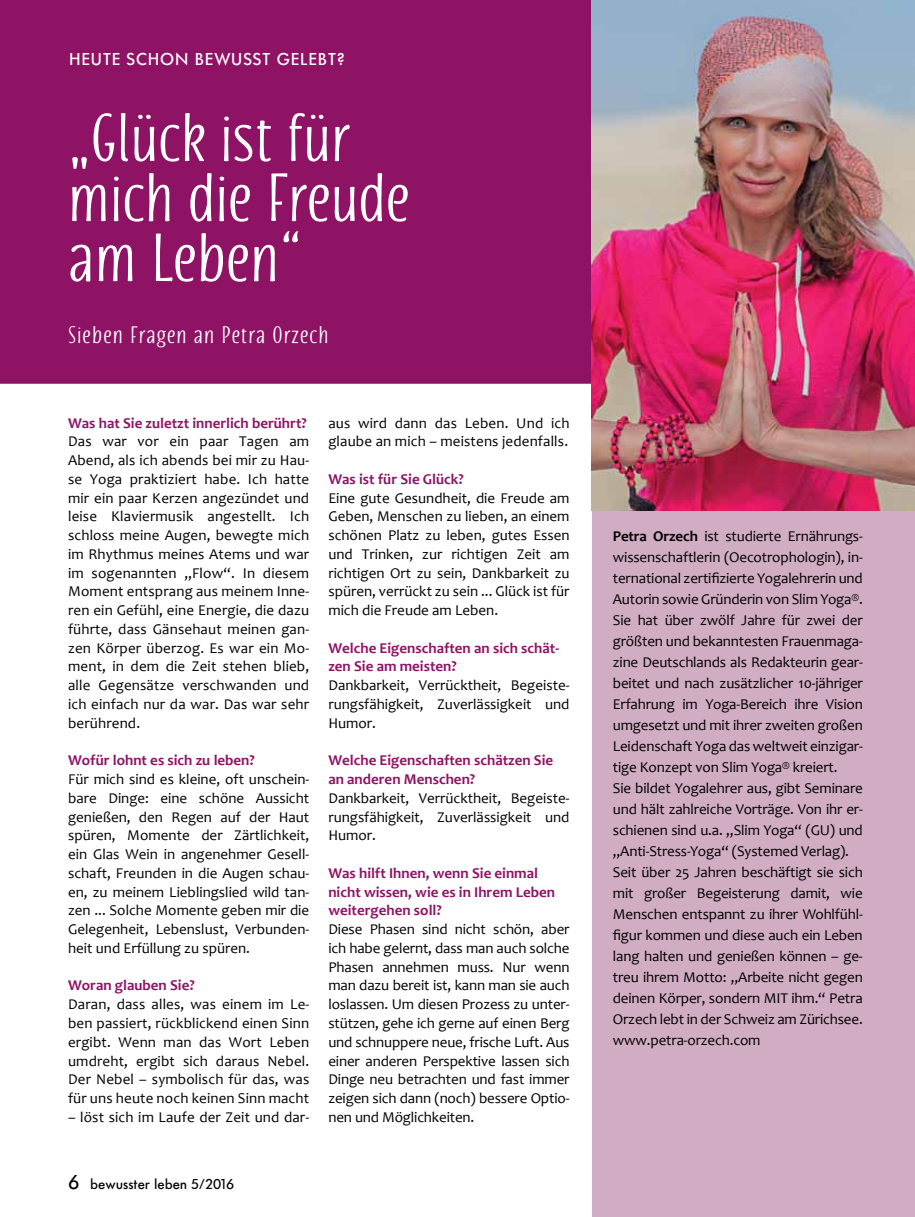
<style>
.page{position:relative;width:915px;height:1217px;background:#fff}
.page>*{position:absolute;margin:0;border:0;box-sizing:border-box;transform-origin:0 0}
.t1{font:700 60px/60px "Blend";color:#fff}
.t2{font:700 21px "Blend";letter-spacing:.05em;color:#fff}
.t3{font:500 18px "Futura SB";letter-spacing:.05em;color:#fff}
.t4{font:15px/18.8px "Candara";letter-spacing:-.01em;color:#000;text-align:justify}
.t5{font:700 15px/18.8px "Candara";color:#8e1365}
.t6{font:15px/18.8px "Candara";letter-spacing:.01em;color:#000}
.t7{font:500 15px "Futura SB";color:#000}
.s1{font-size:21px}
.s2{font-weight:700}
.s3{font-size:12px}
</style>
<div class="page">
<div style="left:0;top:0;width:591px;height:383px;background:#8e1365"></div>
<div style="left:591px;top:510px;width:323px;height:706px;background:#d1adc3"></div>
<img style="left:591px;top:0;width:323px;height:510px">
<p class="t3" style="left:69px;top:49px;width:277px">HEUTE SCHON BEWUSST GELEBT?</p>
<h1 class="t1" style="left:68px;top:108px;width:343px">„Glück ist für mich die Freude am Leben“</h1>
<h2 class="t2" style="left:68px;top:322px;width:262px">Sieben Fragen an Petra Orzech</h2>
<p class="t5" style="left:68px;top:413px;width:240px">Was hat Sie zuletzt innerlich berührt?</p>
<p class="t4" style="left:68px;top:432px;width:242px">Das war vor ein paar Tagen am Abend, als ich abends bei mir zu Hau&shy;se Yoga praktiziert habe. Ich hatte mir ein paar Kerzen angezündet und leise Klaviermusik angestellt. Ich schloss meine Augen, bewegte mich im Rhythmus meines Atems und war im sogenannten „Flow“. In diesem Moment entsprang aus meinem Inne&shy;ren ein Gefühl, eine Energie, die dazu führte, dass Gänsehaut meinen gan&shy;zen Körper überzog. Es war ein Mo&shy;ment, in dem die Zeit stehen blieb, alle Gegensätze verschwanden und ich einfach nur da war. Das war sehr berührend.</p>
<p class="t5" style="left:68px;top:750px;width:188px">Wofür lohnt es sich zu leben?</p>
<p class="t4" style="left:68px;top:769px;width:242px">Für mich sind es kleine, oft unschein&shy;bare Dinge: eine schöne Aussicht genießen, den Regen auf der Haut spüren, Momente der Zärtlichkeit, ein Glas Wein in angenehmer Gesell&shy;schaft, Freunden in die Augen schau&shy;en, zu meinem Lieblingslied wild tan&shy;zen ... Solche Momente geben mir die Gelegenheit, Lebenslust, Verbunden&shy;heit und Erfüllung zu spüren.</p>
<p class="t5" style="left:68px;top:975px;width:128px">Woran glauben Sie?</p>
<p class="t4" style="left:68px;top:994px;width:243px">Daran, dass alles, was einem im Le&shy;ben passiert, rückblickend einen Sinn ergibt. Wenn man das Wort Leben umdreht, ergibt sich daraus Nebel.<br>Der Nebel – symbolisch für das, was für uns heute noch keinen Sinn macht</p>
<p class="t6" style="left:68px;top:1107px;width:242px">– löst sich im Laufe der Zeit und dar-</p>
<p class="t6" style="left:328px;top:413px;width:242px">aus wird dann das Leben. Und ich glaube an mich – meistens jedenfalls.</p>
<p class="t5" style="left:328px;top:469px;width:137px">Was ist für Sie Glück?</p>
<p class="t4" style="left:328px;top:488px;width:242px">Eine gute Gesundheit, die Freude am Geben, Menschen zu lieben, an einem schönen Platz zu leben, gutes Essen und Trinken, zur richtigen Zeit am richtigen Ort zu sein, Dankbarkeit zu spüren, verrückt zu sein ... Glück ist für mich die Freude am Leben.</p>
<p class="t5" style="left:328px;top:638px;width:232px">Welche Eigenschaften an sich schät&shy;zen Sie am meisten?</p>
<p class="t4" style="left:328px;top:675px;width:242px">Dankbarkeit, Verrücktheit, Begeiste&shy;rungsfähigkeit, Zuverlässigkeit und Humor.</p>
<p class="t5" style="left:328px;top:750px;width:226px">Welche Eigenschaften schätzen Sie an anderen Menschen?</p>
<p class="t4" style="left:328px;top:788px;width:242px">Dankbarkeit, Verrücktheit, Begeiste&shy;rungsfähigkeit, Zuverlässigkeit und Humor.</p>
<p class="t5" style="left:328px;top:863px;width:228px">Was hilft Ihnen, wenn Sie einmal nicht wissen, wie es in Ihrem Leben weitergehen soll?</p>
<p class="t4" style="left:328px;top:919px;width:242px">Diese Phasen sind nicht schön, aber ich habe gelernt, dass man auch solche Phasen annehmen muss. Nur wenn man dazu bereit ist, kann man sie auch loslassen. Um diesen Prozess zu unter&shy;stützen, gehe ich gerne auf einen Berg und schnuppere neue, frische Luft. Aus einer anderen Perspektive lassen sich Dinge neu betrachten und fast immer zeigen sich dann (noch) bessere Optio&shy;nen und Möglichkeiten.</p>
<p class="t7" style="left:68px;top:1175px;width:168px"><span class="s1">6</span> bewusster leben 5/2016</p>
<p class="t4" style="left:612px;top:525px;width:251px;line-height:21px;text-align:left"><span class="s2">Petra Orzech</span> ist studierte Ernährungs&shy;wissenschaftlerin (Oecotrophologin), in&shy;ternational zertifizierte Yogalehrerin und Autorin sowie Gründerin von Slim Yoga<span class="s3">®</span>.<br>Sie hat über zwölf Jahre für zwei der größten und bekanntesten Frauenmaga&shy;zine Deutschlands als Redakteurin gear&shy;beitet und nach zusätzlicher 10-jähriger Erfahrung im Yoga-Bereich ihre Vision umgesetzt und mit ihrer zweiten großen Leidenschaft Yoga das weltweit einzigar&shy;tige Konzept von Slim Yoga<span class="s3">®</span> kreiert.<br>Sie bildet Yogalehrer aus, gibt Seminare und hält zahlreiche Vorträge. Von ihr er&shy;schienen sind u.a. „Slim Yoga“ (GU) und „Anti-Stress-Yoga“ (Systemed Verlag).<br>Seit über 25 Jahren beschäftigt sie sich mit großer Begeisterung damit, wie Menschen entspannt zu ihrer Wohlfühl&shy;figur kommen und diese auch ein Leben lang halten und genießen können – ge&shy;treu ihrem Motto: „Arbeite nicht gegen deinen Körper, sondern MIT ihm.“ Petra Orzech lebt in der Schweiz am Zürichsee. www.petra-orzech.com</p>
</div>
